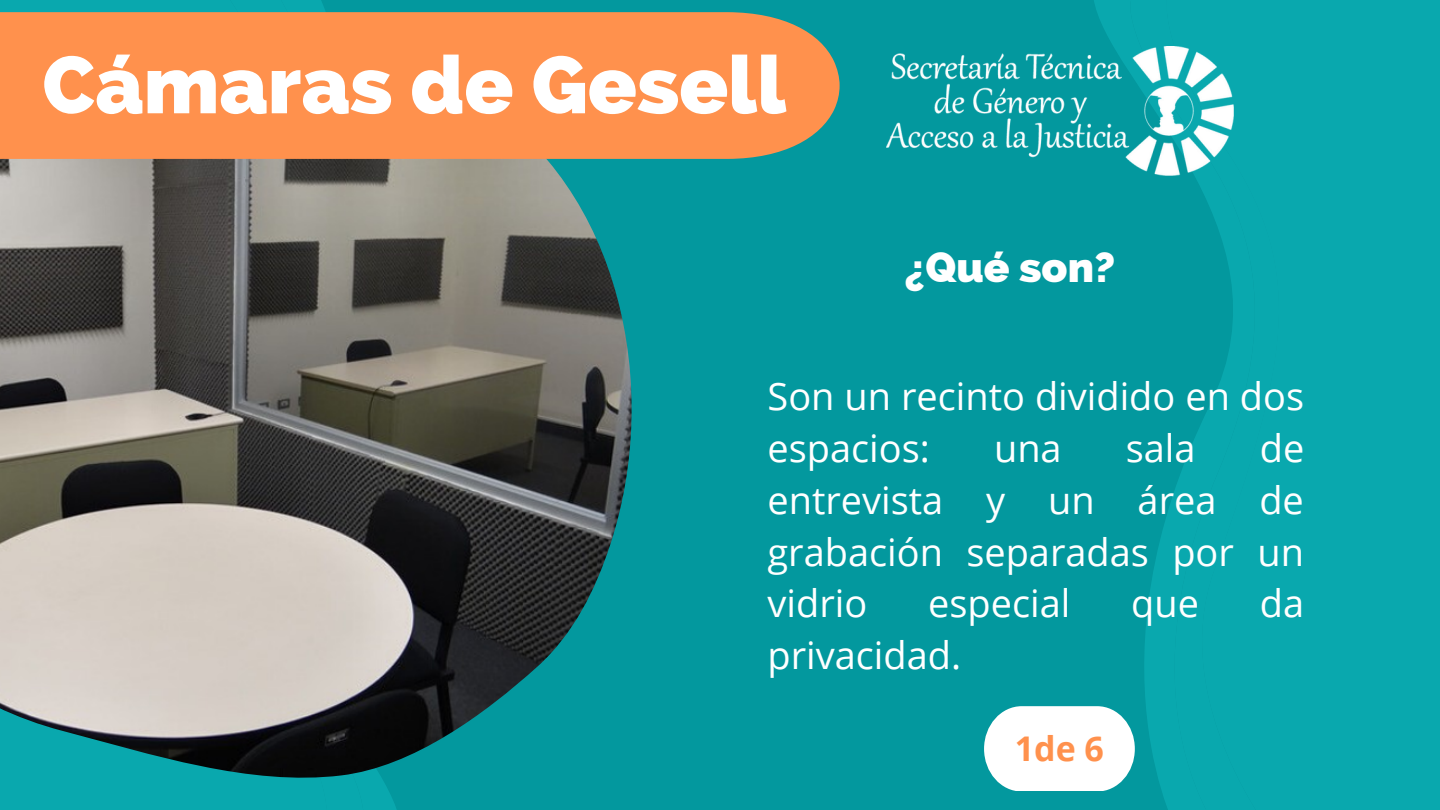
<style>
.page{position:relative;width:1440px;height:810px;background:#03989e}
.page>*{position:absolute;margin:0;border:0;box-sizing:border-box;transform-origin:0 0}
.t1{font:800 80.4px "Raleway";color:#fff}
.t2{font:800 42.4px "Raleway";color:#fff}
.t3{font:37.9px/51.8px "Open Sans";color:#fff}
.t4{font:700 34px "Open Sans";color:#ff914d}
</style>
<div class="page">
<div style="left:0;top:0;width:337px;height:810px;background:#09a8ae"></div>
<svg style="left:1117px;top:0;width:40px;height:771px"></svg>
<div style="left:1157px;top:0;width:283px;height:810px;background:linear-gradient(to right,#07a3a9,#0aaab0)"></div>
<img style="left:886px;top:47px;width:347px;height:128px">
<svg style="left:984px;top:706px;width:151px;height:85px;background:#e3f3f4"></svg>
<img style="left:0;top:40px;width:632px;height:738px">
<div style="left:1px;top:12px;width:839px;height:147px;background:#ff914d"></div>
<h1 class="t1" style="left:42px;top:38px;width:746px">Cámaras de Gesell</h1>
<p class="t2" style="left:905px;top:242px;width:212px">¿Qué son?</p>
<p class="t3" style="left:768px;top:370px;width:538px">Son un recinto dividido en dos espacios:</p>
<p class="t3" style="left:768px;top:421px;width:538px;text-align:justify;text-indent:492px">de entrevista y un área de grabación separadas por un vidrio</p>
<p class="t3" style="left:994px;top:421px;width:69px">una</p>
<p class="t3" style="left:1126px;top:421px;width:71px">sala</p>
<p class="t3" style="left:928px;top:577px;width:144px">especial</p>
<p class="t3" style="left:1131px;top:577px;width:69px">que</p>
<p class="t3" style="left:1260px;top:577px;width:46px">da</p>
<p class="t3" style="left:768px;top:628px;width:195px">privacidad.</p>
<p class="t4" style="left:1015px;top:725px;width:91px">1de 6</p>
</div>
